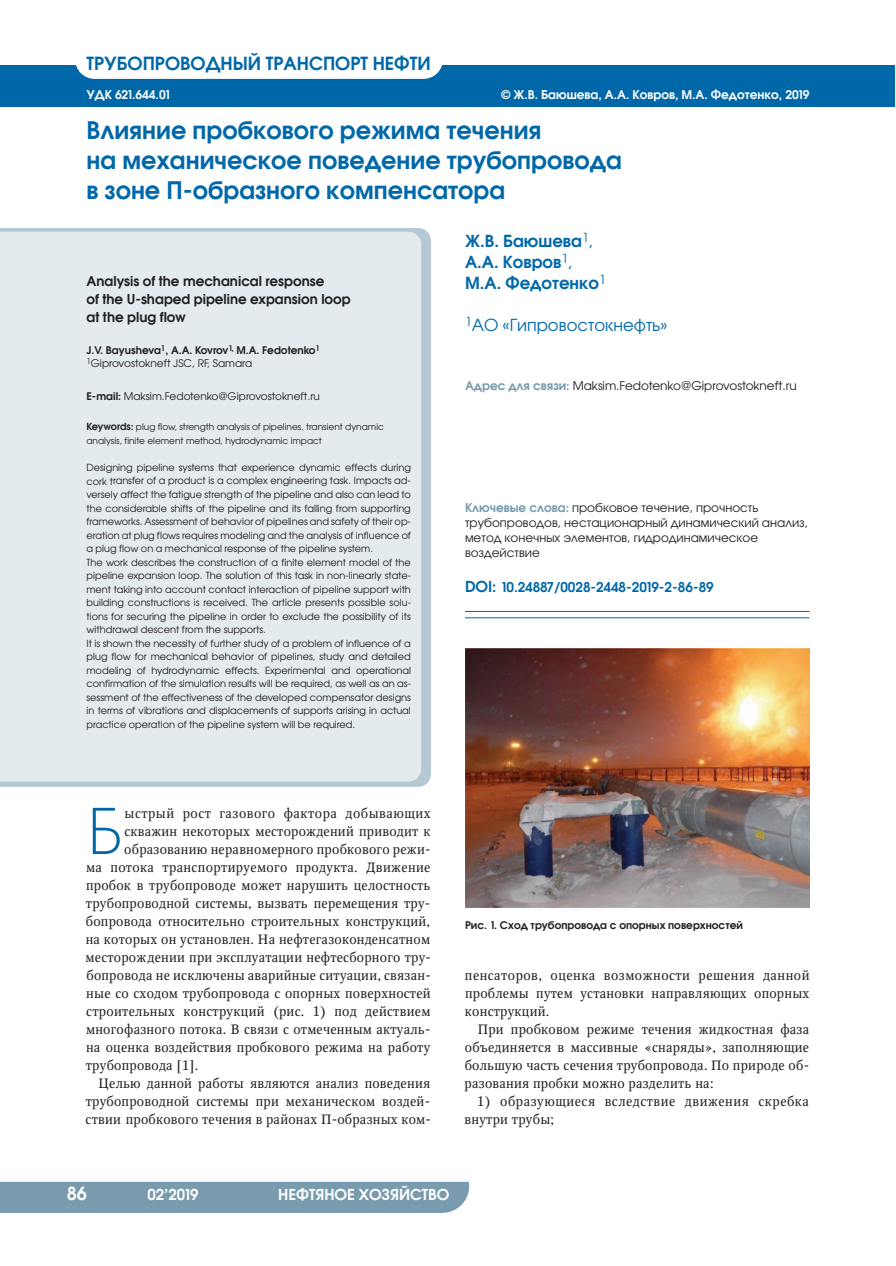
<style>
.page{position:relative;width:896px;height:1266px;background:#fff}
.page>*{position:absolute;margin:0;border:0;box-sizing:border-box;transform-origin:0 0}
.t1{font:69.15px "Futura Light C";color:#0068a9}
.t2{font:24px/30px "Avant Garde Gothic ITC Dm";color:#0068a9}
.t3{font:18px "Avant Garde Gothic ITC Dm";color:#0068a9}
.t4{font:18px "Avant Garde Gothic ITC Dm";color:#fff}
.t5{font:16.5px/21px "Avant Garde Gothic ITC Dm";color:#0068a9}
.t6{font:16.5px "Avant Garde Gothic ITC";color:#0068a9}
.t7{font:15px "Avant Garde Gothic ITC Dm";color:#fff}
.t8{font:13.5px/18px "Octava";letter-spacing:.015em;color:#231f20;text-align:justify}
.t9{font:13.5px/18px "Avant Garde Gothic ITC Dm";color:#231f20}
.t10{font:13.5px/18px "Octava";letter-spacing:.04em;color:#231f20}
.t11{font:13.5px "Octava";letter-spacing:.035em;color:#231f20}
.t12{font:13.5px "Avant Garde Gothic ITC Dm";color:#0068a9}
.t13{font:12px/15px "Avant Garde Gothic ITC";color:#231f20}
.t14{font:12px "Avant Garde Gothic ITC Dm";color:#fff}
.t15{font:10.5px "Avant Garde Gothic ITC Dm";color:#231f20}
.t16{font:10.5px "Avant Garde Gothic ITC";color:#231f20}
.t17{font:9.75px/13.5px "Avant Garde Gothic ITC";color:#231f20}
.t18{font:9px/13.5px "Avant Garde Gothic ITC";color:#231f20}
.s1{font-family:"Avant Garde Gothic ITC Dm"}
.s2{font-family:"Avant Garde Gothic ITC Dm";font-size:9.75px}
.s3{font-family:"Avant Garde Gothic ITC"}
.s4{font-family:"Avant Garde Gothic ITC Dm";color:#789bad}
.s5{font-size:15px}
</style>
<div class="page">
<div style="left:0;top:1182px;width:469px;height:31px;background:#789bad"></div>
<div style="left:0;top:65px;width:894px;height:42px;background:#0068a9"></div>
<div style="left:75px;top:40px;width:368px;height:39px;background:#fff;border-radius:19px"></div>
<hr style="left:465px;top:611px;width:344px;height:1px;background:#0068a9">
<hr style="left:465px;top:617px;width:344px;height:1px;background:#0068a9">
<svg style="left:0;top:228px;width:431px;height:559px;background:#b7cbd6"></svg>
<div style="left:0;top:232px;width:421px;height:549px;background:#e3ebef"></div>
<img style="left:465px;top:648px;width:344px;height:259px">
<h3 class="t3" style="left:87px;top:57px;width:346px">ТРУБОПРОВОДНЫЙ ТРАНСПОРТ НЕФТИ</h3>
<p class="t14" style="left:87px;top:90px;width:86px">УДК 621.644.01</p>
<p class="t14" style="left:501px;top:90px;width:310px">© Ж.В. Баюшева, А.А. Ковров, М.А. Федотенко, 2019</p>
<h2 class="t2" style="left:86px;top:117px;width:537px">Влияние пробкового режима течения<br>на механическое поведение трубопровода в зоне П-образного компенсатора</h2>
<h3 class="t9" style="left:86px;top:274px;width:266px">Analysis of the mechanical response<br>of the U-shaped pipeline expansion loop at the plug flow</h3>
<p class="t15" style="left:86px;top:346px;width:235px">J.V. Bayusheva<sup>1</sup>, A.A. Kovrov<sup>1,</sup> M.A. Fedotenko<sup>1</sup></p>
<p class="t16" style="left:86px;top:360px;width:167px"><sup>1</sup>Giprovostokneft JSC, RF, Samara</p>
<p class="t16" style="left:86px;top:393px;width:235px"><span class="s1">E-mail:</span> Maksim.Fedotenko@Giprovostokneft.ru</p>
<p class="t18" style="left:86px;top:421px;width:299px"><span class="s2">Keywords:</span> plug flow, strength analysis of pipelines, transient dynamic analysis, finite element method, hydrodynamic impact</p>
<p class="t17" style="left:86px;top:462px;width:326px">Designing pipeline systems that experience dynamic effects during cork transfer of a product is a complex engineering task. Impacts ad&shy;versely affect the fatigue strength of the pipeline and also can lead to the considerable shifts of the pipeline and its falling from supporting frameworks. Assessment of behavior of pipelines and safety of their op&shy;eration at plug flows requires modeling and the analysis of influence of a plug flow on a mechanical response of the pipeline system.<br>The work describes the construction of a finite element model of the pipeline expansion loop. The solution of this task in non-linearly state&shy;ment taking into account contact interaction of pipeline support with building constructions is received. The article presents possible solu&shy;tions for securing the pipeline in order to exclude the possibility of its withdrawal descent from the supports.<br>It is shown the necessity of further study of a problem of influence of a plug flow for mechanical behavior of pipelines, study and detailed modeling of hydrodynamic effects. Experimental and operational confirmation of the simulation results will be required, as well as an as&shy;sessment of the effectiveness of the developed compensator designs in terms of vibrations and displacements of supports arising in actual practice operation of the pipeline system will be required.</p>
<h3 class="t5" style="left:465px;top:232px;width:142px">Ж.В. Баюшева<sup>1</sup><span class="s3">,<br></span>А.А. Ковров<sup>1</sup><span class="s3">,<br></span>М.А. Федотенко<sup>1</sup></h3>
<h3 class="t6" style="left:465px;top:319px;width:204px"><sup>1</sup>АО «Гипровостокнефть»</h3>
<p class="t13" style="left:465px;top:379px;width:333px"><span class="s4">Адрес для связи:</span> Maksim.Fedotenko@Giprovostokneft.ru</p>
<p class="t13" style="left:465px;top:501px;width:345px"><span class="s4">Ключевые слова:</span> пробковое течение, прочность трубопроводов, нестационарный динамический анализ, метод конечных элементов, гидродинамическое воздействие</p>
<h3 class="t12" style="left:465px;top:582px;width:250px"><span class="s5">DOI:</span> 10.24887/0028-2448-2019-2-86-89</h3>
<h1 class="t1" style="left:87px;top:790px;width:38px">Б</h1>
<h3 class="t11" style="left:125px;top:808px;width:308px">ыстрый рост газового фактора добывающих</h3>
<h3 class="t8" style="left:124px;top:824px;width:308px">скважин некоторых месторождений приводит к</h3>
<h3 class="t8" style="left:124px;top:842px;width:308px">образованию неравномерного пробкового режи-</h3>
<h3 class="t8" style="left:86px;top:860px;width:346px">ма потока транспортируемого продукта. Движение</h3>
<h3 class="t8" style="left:86px;top:878px;width:346px">пробок в трубопроводе может нарушить целостность</h3>
<h3 class="t8" style="left:86px;top:896px;width:346px">трубопроводной системы, вызвать перемещения тру-</h3>
<h3 class="t8" style="left:86px;top:914px;width:346px">бопровода относительно строительных конструкций,</h3>
<h3 class="t8" style="left:86px;top:932px;width:346px">на которых он установлен. На нефтегазоконденсатном</h3>
<h3 class="t8" style="left:86px;top:950px;width:347px">месторождении при эксплуатации нефтесборного тру-</h3>
<h3 class="t8" style="left:86px;top:968px;width:346px">бопровода не исключены аварийные ситуации, связан-</h3>
<h3 class="t8" style="left:86px;top:986px;width:346px">ные со сходом трубопровода с опорных поверхностей</h3>
<h3 class="t8" style="left:86px;top:1004px;width:346px">строительных конструкций (рис. 1) под действием</h3>
<h3 class="t8" style="left:86px;top:1022px;width:346px">многофазного потока. В связи с отмеченным актуаль-</h3>
<h3 class="t8" style="left:86px;top:1040px;width:346px">на оценка воздействия пробкового режима на работу</h3>
<h3 class="t8" style="left:86px;top:1058px;width:114px">трубопровода [1].</h3>
<h3 class="t8" style="left:99px;top:1076px;width:333px">Целью данной работы являются анализ поведения</h3>
<h3 class="t8" style="left:86px;top:1094px;width:346px">трубопроводной системы при механическом воздей-</h3>
<h3 class="t8" style="left:86px;top:1112px;width:347px">ствии пробкового течения в районах П-образных ком-</h3>
<p class="t15" style="left:465px;top:921px;width:279px">Рис. 1. Сход трубопровода с опорных поверхностей</p>
<h3 class="t8" style="left:465px;top:968px;width:346px">пенсаторов, оценка возможности решения данной проблемы путем установки направляющих опорных конструкций.</h3>
<h3 class="t8" style="left:465px;top:1022px;width:346px;text-indent:13px">При пробковом режиме течения жидкостная фаза объединяется в массивные «снаряды», заполняющие большую часть сечения трубопровода. По природе об&shy;разования пробки можно разделить на:</h3>
<h3 class="t10" style="left:465px;top:1094px;width:346px;text-indent:13px">1) образующиеся вследствие движения скребка внутри трубы;</h3>
<h3 class="t4" style="left:67px;top:1187px;width:22px">86</h3>
<h3 class="t7" style="left:147px;top:1189px;width:53px">02’2019</h3>
<h3 class="t7" style="left:278px;top:1189px;width:173px">НЕФТЯНОЕ ХОЗЯЙСТВО</h3>
</div>
